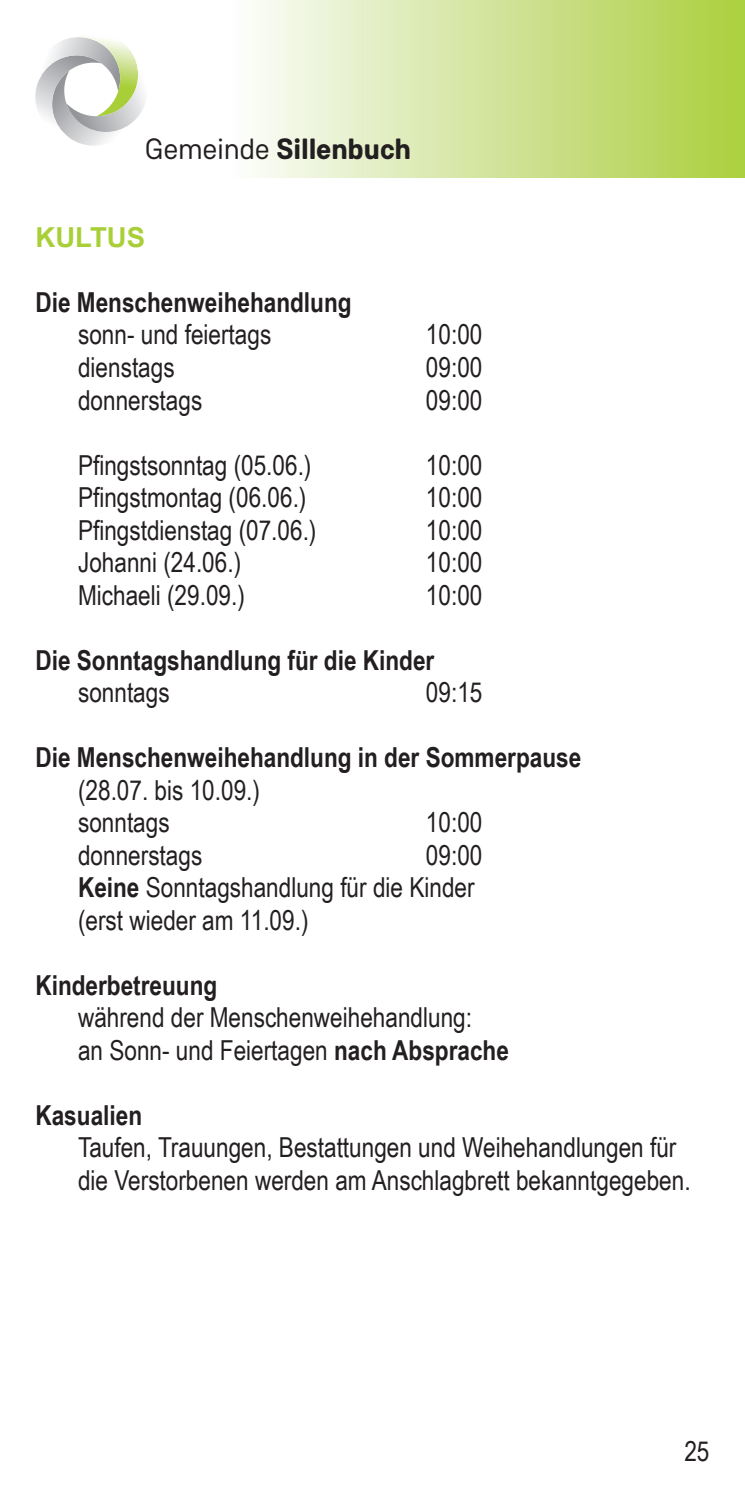
<style>
.page{position:relative;width:745px;height:1489px;background:#fff}
.page>*{position:absolute;margin:0;border:0;box-sizing:border-box;transform-origin:0 0}
.t1{font:700 29.25px "Weissenhof Grotesk";letter-spacing:-.005em;color:#231f20}
.t2{font:27.5px/32.5px "Arial Narrow";color:#231f20}
.t3{font:700 27.5px/32.5px "Arial Narrow";color:#231f20}
.t4{font:700 27.5px "Arial";color:#a9cf38}
.s1{font-weight:400}
.s2{font-weight:700}
</style>
<div class="page">
<svg style="left:254px;top:0;width:490px;height:177px;background:#d1e49a"></svg>
<svg style="left:35px;top:36px;width:110px;height:110px"></svg>
<img style="left:66px;top:103px;width:40px;height:29px">
<img style="left:96px;top:62px;width:42px;height:54px">
<p class="t1" style="left:145px;top:131px;width:267px"><span class="s1">Gemeinde</span> Sillenbuch</p>
<p class="t4" style="left:35px;top:218px;width:111px">KULTUS</p>
<p class="t3" style="left:78px;top:285px;width:275px;text-indent:-43px">Die Menschenweihehandlung <span class="s1">sonn- und feiertags</span></p>
<p class="t2" style="left:425px;top:317px;width:58px">10:00</p>
<p class="t2" style="left:78px;top:350px;width:98px">dienstags</p>
<p class="t2" style="left:425px;top:350px;width:58px">09:00</p>
<p class="t2" style="left:78px;top:382px;width:126px">donnerstags</p>
<p class="t2" style="left:425px;top:382px;width:58px">09:00</p>
<p class="t2" style="left:78px;top:447px;width:235px">Pfingstsonntag (05.06.)</p>
<p class="t2" style="left:425px;top:447px;width:58px">10:00</p>
<p class="t2" style="left:78px;top:480px;width:230px">Pfingstmontag (06.06.)</p>
<p class="t2" style="left:425px;top:480px;width:58px">10:00</p>
<p class="t2" style="left:78px;top:512px;width:240px">Pfingstdienstag (07.06.)</p>
<p class="t2" style="left:425px;top:512px;width:58px">10:00</p>
<p class="t2" style="left:78px;top:545px;width:164px">Johanni (24.06.)</p>
<p class="t2" style="left:425px;top:545px;width:58px">10:00</p>
<p class="t2" style="left:78px;top:577px;width:168px">Michaeli (29.09.)</p>
<p class="t2" style="left:425px;top:577px;width:58px">10:00</p>
<p class="t3" style="left:78px;top:642px;width:357px;text-indent:-43px">Die Sonntagshandlung für die Kinder <span class="s1">sonntags</span></p>
<p class="t2" style="left:425px;top:675px;width:58px">09:15</p>
<p class="t3" style="left:78px;top:740px;width:504px;text-indent:-43px">Die Menschenweihehandlung in der Sommerpause <span class="s1">(28.07. bis 10.09.)<br>sonntags</span></p>
<p class="t2" style="left:425px;top:805px;width:58px">10:00</p>
<p class="t2" style="left:78px;top:837px;width:405px;text-indent:347px">09:00<br><span class="s2">Keine</span> Sonntagshandlung für die Kinder (erst wieder am 11.09.)</p>
<p class="t2" style="left:78px;top:967px;width:432px;text-indent:-43px"><span class="s2">Kinderbetreuung<br></span>während der Menschenweihehandlung:<br>an Sonn- und Feiertagen <span class="s2">nach Absprache</span></p>
<p class="t2" style="left:78px;top:1097px;width:613px;text-indent:-43px"><span class="s2">Kasualien<br></span>Taufen, Trauungen, Bestattungen und Weihehandlungen für die Verstorbenen werden am Anschlagbrett bekanntgegeben.</p>
<p class="t2" style="left:78px;top:837px;width:126px">donnerstags</p>
<p class="t2" style="left:684px;top:1433px;width:27px">25</p>
</div>
